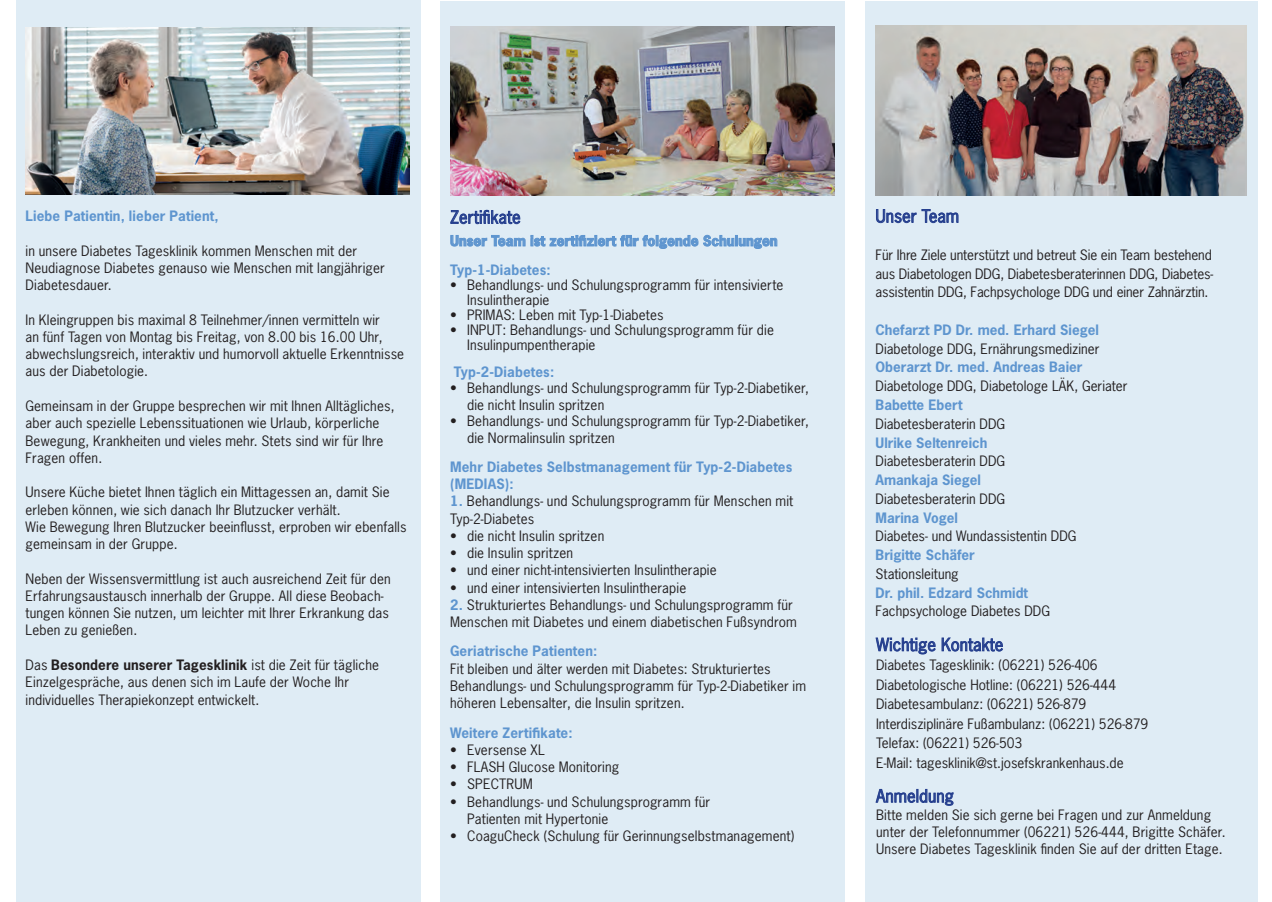
<style>
.page{position:relative;width:1272px;height:902px;background:#fff}
.page>*{position:absolute;margin:0;border:0;box-sizing:border-box;transform-origin:0 0}
.Head{font:16.5px "News Gothic Std";letter-spacing:.01em;color:#253f8e}
.Fließtext{font:13.5px/17.2px "News Gothic Std";letter-spacing:.01em;color:#231f20}
.Fließtext-2{font:700 13.5px "News Gothic Std";letter-spacing:.01em;color:#5e95cf}
.Fließtext-3{font:13.5px "News Gothic Std";letter-spacing:-.01em;color:#231f20}
.Fließtext-4{font:700 13.5px "News Gothic Std";letter-spacing:.01em;color:#231f20}
.Head-2{font:700 13.5px "News Gothic Std";letter-spacing:.01em;color:#5e95cf}
.s1{font-weight:400}
.s2{font-weight:700;color:#5e95cf}
</style>
<div class="page">
<div style="left:865px;top:1px;width:392px;height:900px;background:#dfecf5"></div>
<div style="left:16px;top:0;width:405px;height:901px;background:#dfecf5"></div>
<div style="left:440px;top:1px;width:405px;height:900px;background:#dfecf5"></div>
<svg style="left:876px;top:209px;width:82px;height:14px"></svg>
<img style="left:450px;top:26px;width:384px;height:170px">
<img style="left:26px;top:28px;width:383px;height:166px">
<img style="left:875px;top:26px;width:371px;height:169px">
<svg style="left:450px;top:210px;width:70px;height:14px"></svg>
<svg style="left:450px;top:234px;width:327px;height:15px"></svg>
<svg style="left:875px;top:637px;width:60px;height:17px"></svg>
<svg style="left:941px;top:637px;width:61px;height:14px"></svg>
<svg style="left:875px;top:788px;width:78px;height:17px"></svg>
<p class="Fließtext-2" style="left:26px;top:207px;width:195px">Liebe Patientin, lieber Patient,</p>
<p class="Fließtext" style="left:26px;top:242px;width:333px">in unsere Diabetes Tagesklinik kommen Menschen mit der</p>
<p class="Fließtext" style="left:26px;top:259px;width:361px">Neudiagnose Diabetes genauso wie Menschen mit langjähriger<br>Diabetesdauer.</p>
<p class="Fließtext" style="left:26px;top:311px;width:380px">In Kleingruppen bis maximal 8 Teilnehmer/innen vermitteln wir<br>an fünf Tagen von Montag bis Freitag, von 8.00 bis 16.00 Uhr, abwechslungsreich, interaktiv und humorvoll aktuelle Erkenntnisse aus der Diabetologie.</p>
<p class="Fließtext" style="left:26px;top:397px;width:370px">Gemeinsam in der Gruppe besprechen wir mit Ihnen Alltägliches, aber auch spezielle Lebenssituationen wie Urlaub, körperliche Bewegung, Krankheiten und vieles mehr. Stets sind wir für Ihre Fragen offen.</p>
<p class="Fließtext" style="left:26px;top:483px;width:382px">Unsere Küche bietet Ihnen täglich ein Mittagessen an, damit Sie erleben können, wie sich danach Ihr Blutzucker verhält.<br>Wie Bewegung Ihren Blutzucker beeinflusst, erproben wir ebenfalls gemeinsam in der Gruppe.</p>
<p class="Fließtext" style="left:26px;top:569px;width:367px">Neben der Wissensvermittlung ist auch ausreichend Zeit für den</p>
<p class="Fließtext" style="left:26px;top:587px;width:365px">Erfahrungsaustausch innerhalb der Gruppe. All diese Beobach&shy;tungen können Sie nutzen, um leichter mit Ihrer Erkrankung das<br>Leben zu genießen.</p>
<p class="Fließtext-4" style="left:26px;top:656px;width:355px"><span class="s1">Das</span> Besondere unserer Tagesklinik <span class="s1">ist die Zeit für tägliche</span></p>
<p class="Fließtext" style="left:26px;top:673px;width:325px">Einzelgespräche, aus denen sich im Laufe der Woche Ihr</p>
<p class="Fließtext" style="left:26px;top:690px;width:235px">individuelles Therapiekonzept entwickelt.</p>
<p class="Head" style="left:450px;top:206px;width:72px">Zertifikate</p>
<p class="Head-2" style="left:450px;top:232px;width:329px">Unser Team ist zertifiziert für folgende Schulungen</p>
<p class="Fließtext-2" style="left:450px;top:261px;width:102px">Typ-1-Diabetes:</p>
<p class="Fließtext" style="left:467px;top:277px;width:318px;line-height:15px;text-indent:-17px">• Behandlungs- und Schulungsprogramm für intensivierte<br>Insulintherapie</p>
<p class="Fließtext" style="left:450px;top:306px;width:215px">• PRIMAS: Leben mit Typ-1-Diabetes</p>
<p class="Fließtext" style="left:467px;top:322px;width:308px;line-height:15px;text-indent:-17px">• INPUT: Behandlungs- und Schulungsprogramm für die<br>Insulinpumpentherapie</p>
<p class="Fließtext-2" style="left:454px;top:362px;width:102px">Typ-2-Diabetes:</p>
<p class="Fließtext" style="left:467px;top:379px;width:343px;line-height:16.5px;text-indent:-17px">• Behandlungs- und Schulungsprogramm für Typ-2-Diabetiker, die nicht Insulin spritzen</p>
<p class="Fließtext" style="left:467px;top:412px;width:343px;line-height:16.5px;text-indent:-17px">• Behandlungs- und Schulungsprogramm für Typ-2-Diabetiker, die Normalinsulin spritzen</p>
<p class="Fließtext-2" style="left:450px;top:458px;width:344px">Mehr Diabetes Selbstmanagement für Typ-2-Diabetes</p>
<p class="Fließtext-2" style="left:450px;top:475px;width:65px">(MEDIAS):</p>
<p class="Fließtext" style="left:450px;top:492px;width:344px"><span class="s2">1.</span> Behandlungs- und Schulungsprogramm für Menschen mit</p>
<p class="Fließtext" style="left:450px;top:509px;width:86px">Typ-2-Diabetes</p>
<p class="Fließtext" style="left:450px;top:527px;width:156px">• die nicht Insulin spritzen</p>
<p class="Fließtext" style="left:450px;top:544px;width:124px">• die Insulin spritzen</p>
<p class="Fließtext" style="left:450px;top:561px;width:268px">• und einer nicht-intensivierten Insulintherapie</p>
<p class="Fließtext" style="left:450px;top:578px;width:237px">• und einer intensivierten Insulintherapie</p>
<p class="Fließtext" style="left:450px;top:596px;width:344px"><span class="s2">2.</span> Strukturiertes Behandlungs- und Schulungsprogramm für</p>
<p class="Fließtext" style="left:450px;top:613px;width:348px">Menschen mit Diabetes und einem diabetischen Fußsyndrom</p>
<p class="Fließtext-2" style="left:450px;top:642px;width:149px">Geriatrische Patienten:</p>
<p class="Fließtext" style="left:450px;top:660px;width:357px">Fit bleiben und älter werden mit Diabetes: Strukturiertes<br>Behandlungs- und Schulungsprogramm für Typ-2-Diabetiker im höheren Lebensalter, die Insulin spritzen.</p>
<p class="Fließtext-2" style="left:450px;top:723px;width:124px">Weitere Zertifikate:</p>
<p class="Fließtext" style="left:450px;top:740px;width:96px">• Eversense XL</p>
<p class="Fließtext" style="left:450px;top:758px;width:171px">• FLASH Glucose Monitoring</p>
<p class="Fließtext" style="left:450px;top:775px;width:84px">• SPECTRUM</p>
<p class="Fließtext" style="left:467px;top:792px;width:244px;text-indent:-17px">• Behandlungs- und Schulungsprogramm für<br>Patienten mit Hypertonie</p>
<p class="Fließtext" style="left:450px;top:827px;width:345px">• CoaguCheck (Schulung für Gerinnungselbstmanagement)</p>
<p class="Head" style="left:875px;top:205px;width:85px">Unser Team</p>
<p class="Fließtext-3" style="left:875px;top:246px;width:338px">Für Ihre Ziele unterstützt und betreut Sie ein Team bestehend</p>
<p class="Fließtext-3" style="left:875px;top:265px;width:339px">aus Diabetologen DDG, Diabetesberaterinnen DDG, Diabetes-</p>
<p class="Fließtext-3" style="left:875px;top:283px;width:334px">assistentin DDG, Fachpsychologe DDG und einer Zahnärztin.</p>
<p class="Fließtext" style="left:875px;top:320px;width:225px;line-height:18.8px"><span class="s2">Chefarzt PD Dr. med. Erhard Siegel<br></span>Diabetologe DDG, Ernährungsmediziner</p>
<p class="Fließtext" style="left:875px;top:358px;width:253px;line-height:18.8px"><span class="s2">Oberarzt Dr. med. Andreas Baier<br></span>Diabetologe DDG, Diabetologe LÄK, Geriater</p>
<p class="Fließtext-2" style="left:875px;top:396px;width:88px">Babette Ebert</p>
<p class="Fließtext" style="left:875px;top:415px;width:131px">Diabetesberaterin DDG</p>
<p class="Fließtext-2" style="left:875px;top:433px;width:113px">Ulrike Seltenreich</p>
<p class="Fließtext" style="left:875px;top:452px;width:131px">Diabetesberaterin DDG</p>
<p class="Fließtext-2" style="left:875px;top:471px;width:107px">Amankaja Siegel</p>
<p class="Fließtext" style="left:875px;top:490px;width:131px">Diabetesberaterin DDG</p>
<p class="Fließtext-2" style="left:875px;top:508px;width:84px">Marina Vogel</p>
<p class="Fließtext" style="left:875px;top:527px;width:202px">Diabetes- und Wundassistentin DDG</p>
<p class="Fließtext-2" style="left:875px;top:546px;width:101px">Brigitte Schäfer</p>
<p class="Fließtext" style="left:875px;top:565px;width:85px">Stationsleitung</p>
<p class="Fließtext-2" style="left:875px;top:583px;width:154px">Dr. phil. Edzard Schmidt</p>
<p class="Fließtext" style="left:875px;top:602px;width:176px">Fachpsychologe Diabetes DDG</p>
<p class="Head" style="left:876px;top:634px;width:129px">Wichtige Kontakte</p>
<p class="Fließtext" style="left:876px;top:656px;width:223px">Diabetes Tagesklinik: (06221) 526-406</p>
<p class="Fließtext" style="left:876px;top:676px;width:241px">Diabetologische Hotline: (06221) 526-444</p>
<p class="Fließtext" style="left:876px;top:695px;width:212px">Diabetesambulanz: (06221) 526-879</p>
<p class="Fließtext" style="left:876px;top:715px;width:274px">Interdisziplinäre Fußambulanz: (06221) 526-879</p>
<p class="Fließtext" style="left:876px;top:734px;width:148px">Telefax: (06221) 526-503</p>
<p class="Fließtext" style="left:876px;top:754px;width:249px">E-Mail: tagesklinik@st.josefskrankenhaus.de</p>
<p class="Head" style="left:876px;top:785px;width:79px">Anmeldung</p>
<p class="Fließtext" style="left:876px;top:805px;width:351px">Bitte melden Sie sich gerne bei Fragen und zur Anmeldung unter der Telefonnummer (06221) 526-444, Brigitte Schäfer.</p>
<p class="Fließtext" style="left:876px;top:840px;width:348px">Unsere Diabetes Tagesklinik finden Sie auf der dritten Etage.</p>
</div>
